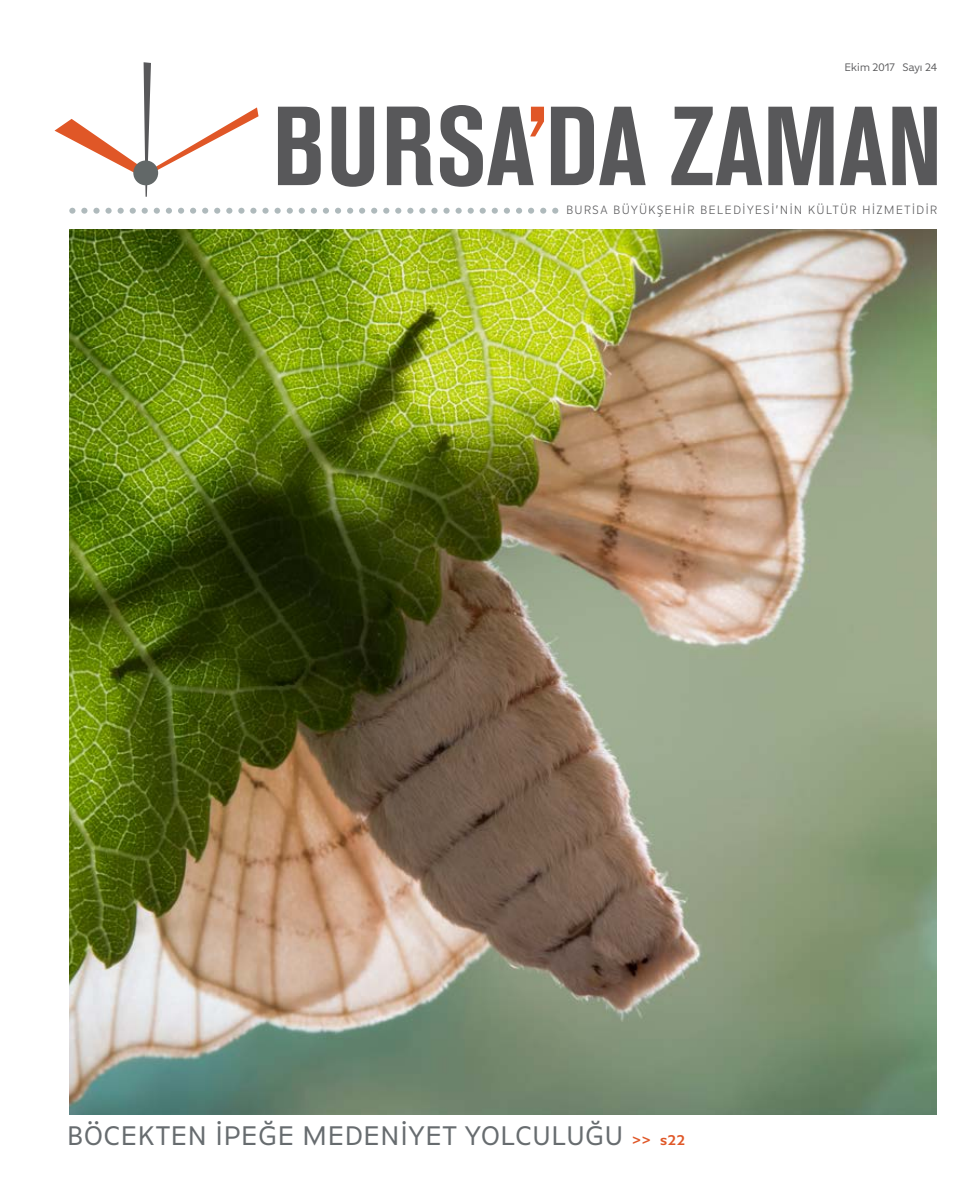
<style>
.page{position:relative;width:978px;height:1191px;background:#fff}
.page>*{position:absolute;margin:0;border:0;box-sizing:border-box;transform-origin:0 0}
.t1{font:500 111px "Akzidenz";letter-spacing:-.005em;color:#58585a}
.t2{font:28.5px "Basic Gothic Pro";color:#676c6f}
.t3{font:300 12.75px "Basic Gothic Pro";letter-spacing:.075em;color:#58585a}
.t4{font:11.55px "Basic Gothic Pro";letter-spacing:-.05em;color:#58585a}
.s1{color:#e05727}
.s2{font-weight:600;font-size:15px;color:#e05727}
</style>
<div class="page">
<img style="left:69px;top:229px;width:868px;height:885px">
<svg style="left:55px;top:62px;width:204px;height:135px"></svg>
<div style="left:133px;top:160px;width:25px;height:25px;background:#626868;border-radius:50%"></div>
<svg style="left:69px;top:208px;width:6px;height:6px"></svg>
<svg style="left:81px;top:208px;width:6px;height:6px"></svg>
<div style="left:93px;top:208px;width:7px;height:6px;background:#afbabc;border-radius:50%"></div>
<div style="left:105px;top:208px;width:7px;height:6px;background:#afbabc;border-radius:50%"></div>
<svg style="left:118px;top:208px;width:6px;height:6px"></svg>
<svg style="left:130px;top:208px;width:6px;height:6px"></svg>
<svg style="left:142px;top:208px;width:6px;height:6px"></svg>
<svg style="left:154px;top:208px;width:6px;height:6px"></svg>
<svg style="left:166px;top:208px;width:6px;height:6px"></svg>
<svg style="left:178px;top:208px;width:6px;height:6px"></svg>
<svg style="left:190px;top:208px;width:6px;height:6px"></svg>
<svg style="left:202px;top:208px;width:6px;height:6px"></svg>
<svg style="left:214px;top:208px;width:6px;height:6px"></svg>
<svg style="left:226px;top:208px;width:6px;height:6px"></svg>
<div style="left:238px;top:208px;width:7px;height:6px;background:#afbabc;border-radius:50%"></div>
<svg style="left:250px;top:208px;width:6px;height:6px"></svg>
<div style="left:262px;top:208px;width:7px;height:6px;background:#afbabc;border-radius:50%"></div>
<svg style="left:275px;top:208px;width:6px;height:6px"></svg>
<svg style="left:287px;top:208px;width:6px;height:6px"></svg>
<svg style="left:299px;top:208px;width:6px;height:6px"></svg>
<svg style="left:311px;top:208px;width:6px;height:6px"></svg>
<svg style="left:323px;top:208px;width:6px;height:6px"></svg>
<svg style="left:335px;top:208px;width:6px;height:6px"></svg>
<svg style="left:347px;top:208px;width:6px;height:6px"></svg>
<svg style="left:359px;top:208px;width:6px;height:6px"></svg>
<svg style="left:371px;top:208px;width:6px;height:6px"></svg>
<svg style="left:395px;top:208px;width:6px;height:6px"></svg>
<svg style="left:383px;top:208px;width:6px;height:6px"></svg>
<svg style="left:407px;top:208px;width:6px;height:6px"></svg>
<svg style="left:419px;top:208px;width:6px;height:6px"></svg>
<div style="left:431px;top:208px;width:7px;height:6px;background:#afbabc;border-radius:50%"></div>
<div style="left:443px;top:208px;width:7px;height:6px;background:#afbabc;border-radius:50%"></div>
<svg style="left:456px;top:208px;width:6px;height:6px"></svg>
<svg style="left:468px;top:208px;width:6px;height:6px"></svg>
<svg style="left:480px;top:208px;width:6px;height:6px"></svg>
<svg style="left:492px;top:208px;width:6px;height:6px"></svg>
<svg style="left:504px;top:208px;width:6px;height:6px"></svg>
<svg style="left:516px;top:208px;width:6px;height:6px"></svg>
<svg style="left:528px;top:208px;width:6px;height:6px"></svg>
<svg style="left:540px;top:208px;width:6px;height:6px"></svg>
<svg style="left:552px;top:208px;width:6px;height:6px"></svg>
<p class="t4" style="left:845px;top:61px;width:94px">Ekim 2017 Sayı 24</p>
<h1 class="t1" style="left:272px;top:83px;width:671px">BURSA<span class="s1">’</span>DA ZAMAN</h1>
<p class="t3" style="left:566px;top:202px;width:373px">BURSA BÜYÜKŞEHİR BELEDİYESİ’NİN KÜLTÜR HİZMETİDİR</p>
<h2 class="t2" style="left:67px;top:1119px;width:620px">BÖCEKTEN İPEĞE MEDENİYET YOLCULUĞU <span class="s2">&gt;&gt; s22</span></h2>
</div>
